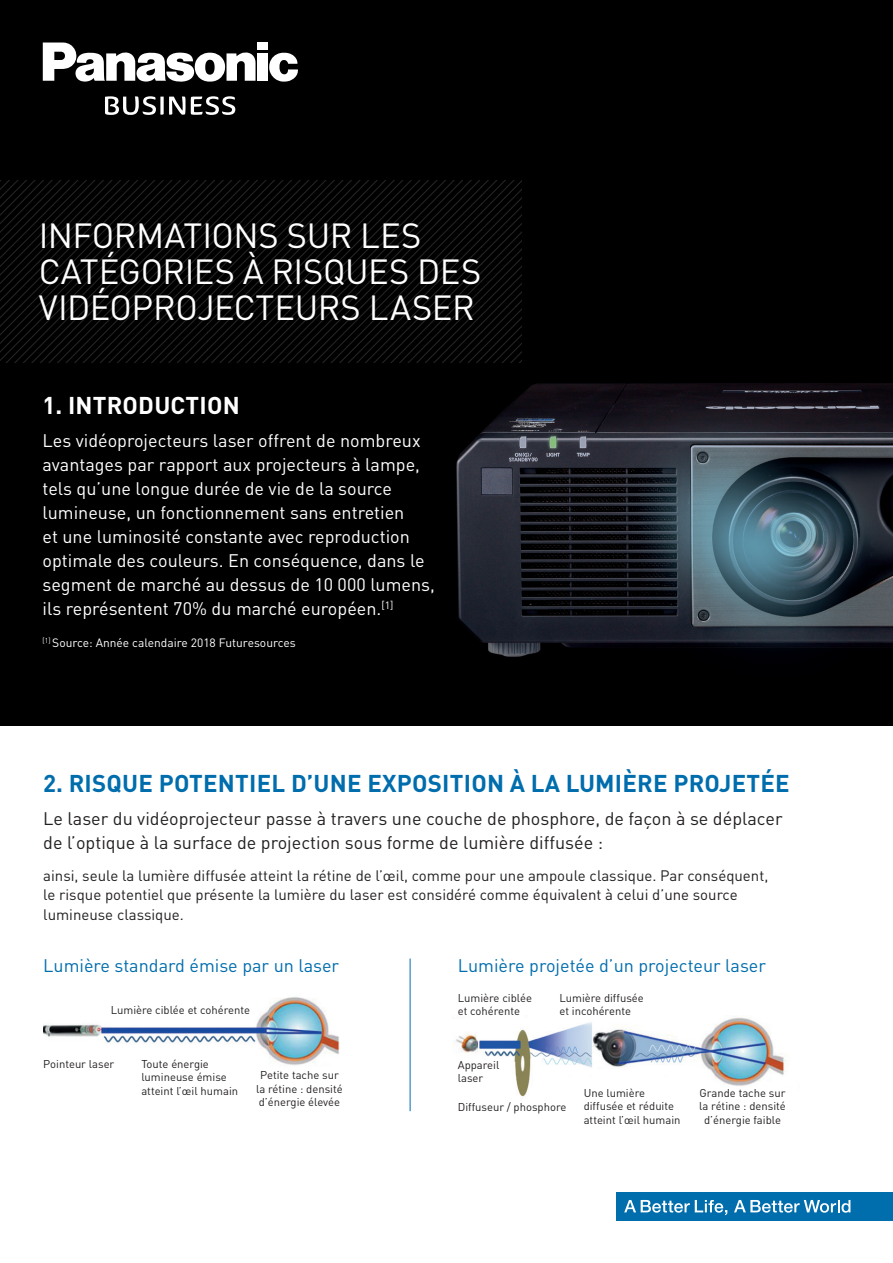
<style>
.page{position:relative;width:893px;height:1263px;background:#fff}
.page>*{position:absolute;margin:0;border:0;box-sizing:border-box;transform-origin:0 0}
.t1{font:34.5px/36px "DIN Pro";letter-spacing:-.015em;color:#fff}
.t2{font:700 24px "DIN Pro";letter-spacing:.01em;color:#006dad}
.t3{font:700 24px "DIN Pro";letter-spacing:.01em;color:#fff}
.t4{font:18px/24px "DIN Pro";color:#fff}
.t5{font:18px/24px "DIN Pro";color:#231f20}
.t6{font:18px "DIN Pro";color:#006dad}
.t7{font:15px/19.5px "DIN Pro";color:#231f20}
.t8{font:12px "DIN Pro";color:#fff}
.t9{font:11.25px/13.5px "DIN Pro";color:#231f20}
</style>
<div class="page">
<img style="left:1px;top:0;width:892px;height:725px">
<hr style="left:0;top:0;width:1px;height:797px;background:#eef3f9">
<svg style="left:0;top:181px;width:522px;height:181px;background:#060607"></svg>
<svg style="left:269px;top:52px;width:29px;height:30px"></svg>
<div style="left:258px;top:43px;width:10px;height:7px;background:#fff"></div>
<div style="left:258px;top:53px;width:10px;height:28px;background:#fff"></div>
<svg style="left:43px;top:43px;width:213px;height:39px"></svg>
<svg style="left:105px;top:96px;width:130px;height:19px"></svg>
<div style="left:617px;top:1192px;width:276px;height:28px;background:#006dad"></div>
<svg style="left:624px;top:1200px;width:103px;height:15px"></svg>
<svg style="left:734px;top:1200px;width:116px;height:13px"></svg>
<img style="left:43px;top:997px;width:296px;height:68px">
<img style="left:453px;top:1017px;width:334px;height:80px">
<hr style="left:410px;top:958px;width:1px;height:153px;background:#006dad">
<p class="t1" style="left:39px;top:214px;width:444px">INFORMATIONS SUR LES<br>CATÉGORIES À RISQUES DES<br>VIDÉOPROJECTEURS LASER</p>
<p class="t3" style="left:43px;top:385px;width:199px">1. INTRODUCTION</p>
<p class="t4" style="left:43px;top:426px;width:394px">Les vidéoprojecteurs laser offrent de nombreux avantages par rapport aux projecteurs à lampe, tels qu’une longue durée de vie de la source lumineuse, un fonctionnement sans entretien<br>et une luminosité constante avec reproduction optimale des couleurs. En conséquence, dans le segment de marché au dessus de 10 000 lumens, ils représentent 70% du marché européen.<sup>[1]</sup></p>
<p class="t8" style="left:43px;top:633px;width:255px"><sup>[1]</sup> Source: Année calendaire 2018 Futuresources</p>
<p class="t2" style="left:43px;top:763px;width:748px">2. RISQUE POTENTIEL D’UNE EXPOSITION À LA LUMIÈRE PROJETÉE</p>
<p class="t5" style="left:43px;top:804px;width:741px">Le laser du vidéoprojecteur passe à travers une couche de phosphore, de façon à se déplacer de l’optique à la surface de projection sous forme de lumière diffusée :</p>
<p class="t7" style="left:43px;top:864px;width:726px">ainsi, seule la lumière diffusée atteint la rétine de l’œil, comme pour une ampoule classique. Par conséquent, le risque potentiel que présente la lumière du laser est considéré comme équivalent à celui d’une source lumineuse classique.</p>
<p class="t6" style="left:43px;top:952px;width:297px">Lumière standard émise par un laser</p>
<p class="t6" style="left:458px;top:952px;width:310px">Lumière projetée d’un projecteur laser</p>
<p class="t9" style="left:111px;top:1002px;width:141px">Lumière ciblée et cohérente</p>
<p class="t9" style="left:458px;top:990px;width:76px">Lumière ciblée et cohérente</p>
<p class="t9" style="left:559px;top:990px;width:86px">Lumière diffusée et incohérente</p>
<p class="t9" style="left:141px;top:1056px;width:98px">Toute énergie lumineuse émise atteint l’œil humain</p>
<p class="t9" style="left:43px;top:1056px;width:73px">Pointeur laser</p>
<p class="t9" style="left:458px;top:1057px;width:43px">Appareil laser</p>
<p class="t9" style="left:256px;top:1067px;width:88px;text-align:center">Petite tache sur la rétine : densité d’énergie élevée</p>
<p class="t9" style="left:458px;top:1099px;width:110px">Diffuseur / phosphore</p>
<p class="t9" style="left:584px;top:1084px;width:98px">Une lumière diffusée et réduite atteint l’œil humain</p>
<p class="t9" style="left:699px;top:1084px;width:88px;text-align:center">Grande tache sur la rétine : densité d’énergie faible</p>
</div>
